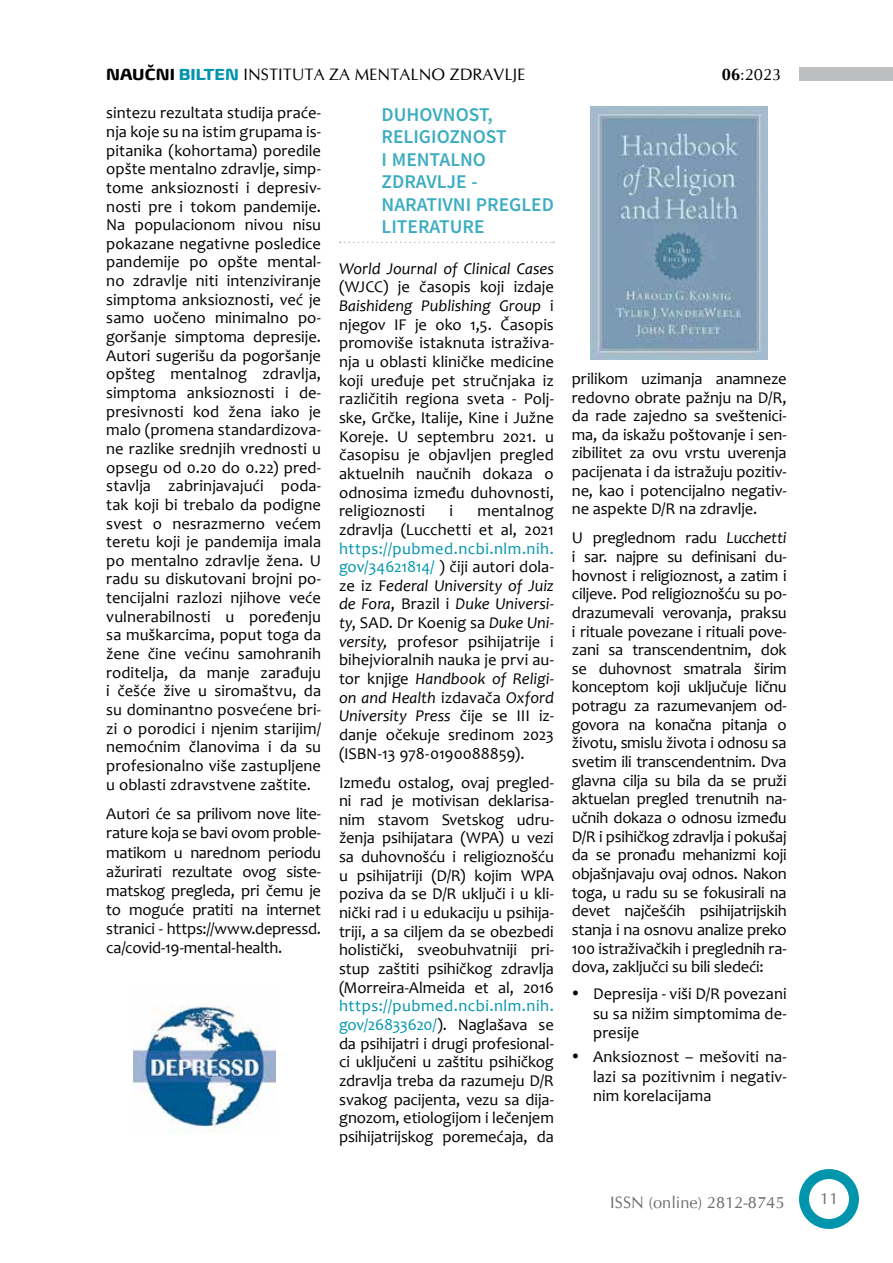
<style>
.page{position:relative;width:893px;height:1263px;background:#fff}
.page>*{position:absolute;margin:0;border:0;box-sizing:border-box;transform-origin:0 0}
.t1{font:600 19.5px/22.5px "Source Sans Pro";color:#3cadc0}
.t2{font:16.5px/18.6px "Candara";letter-spacing:-.005em;color:#000;text-align:justify}
.t3{font:16.5px "CG Omega";color:#000}
.t4{font:italic 16.5px "Candara";color:#000}
.t5{font:16.5px "CG Omega";color:#6d6e71}
.s1{font-family:"Biome W04";font-weight:700}
.s2{font-family:"Biome W04";font-weight:700;color:#0095ac}
.s3{font-weight:700}
.s4{font-style:italic}
.s5{color:#0095ac}
</style>
<div class="page">
<div style="left:799px;top:1169px;width:60px;height:60px;background:#0095ac;border-radius:50%"></div>
<div style="left:809px;top:1179px;width:40px;height:40px;background:#fff;border-radius:50%"></div>
<div style="left:799px;top:67px;width:94px;height:14px;background:#bcbec0"></div>
<svg style="left:340px;top:242px;width:214px;height:1px"></svg>
<img style="left:591px;top:106px;width:177px;height:253px">
<img style="left:134px;top:1005px;width:142px;height:128px">
<p class="t3" style="left:106px;top:65px;width:421px"><span class="s1">NAUČNI</span> <span class="s2">BILTEN</span> INSTITUTA ZA MENTALNO ZDRAVLJE</p>
<p class="t3" style="left:722px;top:65px;width:61px"><span class="s3">06</span>:2023</p>
<p class="t2" style="left:106px;top:103px;width:216px">sintezu rezultata studija praće&shy;nja koje su na istim grupama is&shy;pitanika (kohortama) poredile opšte mentalno zdravlje, simp&shy;tome anksioznosti i depresiv&shy;nosti pre i tokom pandemije.<br>Na populacionom nivou nisu pokazane negativne posledice pandemije po opšte mental&shy;no zdravlje niti intenziviranje simptoma anksioznosti, već je samo uočeno minimalno po&shy;goršanje simptoma depresije.<br>Autori sugerišu da pogoršanje opšteg mentalnog zdravlja, simptoma anksioznosti i de&shy;presivnosti kod žena iako je malo (promena standardizova&shy;ne razlike srednjih vrednosti u opsegu od 0.20 do 0.22) pred&shy;stavlja zabrinjavajući poda&shy;tak koji bi trebalo da podigne svest o nesrazmerno većem teretu koji je pandemija imala po mentalno zdravlje žena. U radu su diskutovani brojni po&shy;tencijalni razlozi njihove veće vulnerabilnosti u poređenju sa muškarcima, poput toga da žene čine većinu samohranih roditelja, da manje zarađuju i češće žive u siromaštvu, da su dominantno posvećene bri&shy;zi o porodici i njenim starijim/ nemoćnim članovima i da su profesionalno više zastupljene u oblasti zdravstvene zaštite.</p>
<p class="t2" style="left:106px;top:804px;width:216px;line-height:19.2px">Autori će sa prilivom nove lite&shy;rature koja se bavi ovom proble&shy;matikom u narednom periodu ažurirati rezultate ovog siste&shy;matskog pregleda, pri čemu je to moguće pratiti na internet stranici - https://www.depressd. ca/covid-19-mental-health.</p>
<p class="t1" style="left:382px;top:103px;width:174px">DUHOVNOST,<br>RELIGIOZNOST<br>I MENTALNO<br>ZDRAVLJE -<br>NARATIVNI PREGLED<br>LITERATURE</p>
<p class="t4" style="left:339px;top:258px;width:216px">World Journal of Clinical Cases</p>
<p class="t2" style="left:339px;top:278px;width:216px">(WJCC) je časopis koji izdaje <span class="s4">Baishideng Publishing Group</span> i njegov IF je oko 1,5. Časopis promoviše istaknuta istraživa&shy;nja u oblasti kliničke medicine koji uređuje pet stručnjaka iz različitih regiona sveta - Polj&shy;ske, Grčke, Italije, Kine i Južne Koreje. U septembru 2021. u časopisu je objavljen pregled aktuelnih naučnih dokaza o odnosima između duhovnosti, religioznosti</p>
<p class="t2" style="left:339px;top:501px;width:216px;text-align:right">mentalnog<br>zdravlja (Lucchetti et al, 2021</p>
<p class="t2" style="left:339px;top:539px;width:216px"><span class="s5">https://pubmed.ncbi.nlm.nih. gov/34621814/</span> ) čiji autori dola&shy;ze iz F<span class="s4">ederal University of Juiz de Fora</span>, Brazil i <span class="s4">Duke Universi&shy;ty</span>, SAD. Dr Koenig sa <span class="s4">Duke Uni&shy;versity,</span> profesor psihijatrije i bihejvioralnih nauka je prvi au&shy;tor knjige <span class="s4">Handbook of Religi&shy;on and Health</span> izdavača <span class="s4">Oxford University Press</span> čije se III iz&shy;danje očekuje sredinom 2023 (ISBN-13 978-0190088859).</p>
<p class="t2" style="left:339px;top:773px;width:216px">Između ostalog, ovaj pregled&shy;ni rad je motivisan deklarisa&shy;nim stavom Svetskog udru&shy;ženja psihijatara (WPA) u vezi sa duhovnošću i religioznošću u psihijatriji (D/R) kojim WPA poziva da se D/R uključi i u kli&shy;nički rad i u edukaciju u psihija&shy;triji, a sa ciljem da se obezbedi holistički, sveobuhvatniji pri&shy;stup zaštiti psihičkog zdravlja (Morreira-Almeida et al, 2016</p>
<p class="t2" style="left:339px;top:996px;width:216px"><span class="s5">https://pubmed.ncbi.nlm.nih. gov/26833620/</span>). Naglašava se da psihijatri i drugi profesional&shy;ci uključeni u zaštitu psihičkog zdravlja treba da razumeju D/R svakog pacijenta, vezu sa dija&shy;gnozom, etiologijom i lečenjem psihijatrijskog poremećaja, da</p>
<p class="t2" style="left:449px;top:501px;width:5px">i</p>
<p class="t2" style="left:572px;top:369px;width:216px">prilikom uzimanja anamneze redovno obrate pažnju na D/R, da rade zajedno sa sveštenici&shy;ma, da iskažu poštovanje i sen&shy;zibilitet za ovu vrstu uverenja pacijenata i da istražuju pozitiv&shy;ne, kao i potencijalno negativ&shy;ne aspekte D/R na zdravlje.</p>
<p class="t2" style="left:572px;top:528px;width:216px">U preglednom radu <span class="s4">Lucchetti </span>i sar. najpre su definisani du&shy;hovnost i religioznost, a zatim i ciljeve. Pod religioznošću su po&shy;drazumevali verovanja, praksu i rituale povezane i rituali pove&shy;zani sa transcendentnim, dok se duhovnost smatrala širim konceptom koji uključuje ličnu potragu za razumevanjem od&shy;govora na konačna pitanja o životu, smislu života i odnosu sa svetim ili transcendentnim. Dva glavna cilja su bila da se pruži aktuelan pregled trenutnih na&shy;učnih dokaza o odnosu između D/R i psihičkog zdravlja i pokušaj da se pronađu mehanizmi koji objašnjavaju ovaj odnos. Nakon toga, u radu su se fokusirali na devet najčešćih psihijatrijskih stanja i na osnovu analize preko 100 istraživačkih i preglednih ra&shy;dova, zaključci su bili sledeći:</p>
<p class="t2" style="left:593px;top:984px;width:195px;line-height:19.6px">Depresija - viši D/R povezani su sa nižim simptomima de&shy;presije</p>
<p class="t2" style="left:593px;top:1047px;width:195px;line-height:19.6px">Anksioznost – mešoviti na&shy;lazi sa pozitivnim i negativ&shy;nim korelacijama</p>
<p class="t5" style="left:610px;top:1193px;width:176px">ISSN (online) 2812-8745</p>
<p class="t5" style="left:820px;top:1188px;width:20px">11</p>
</div>
